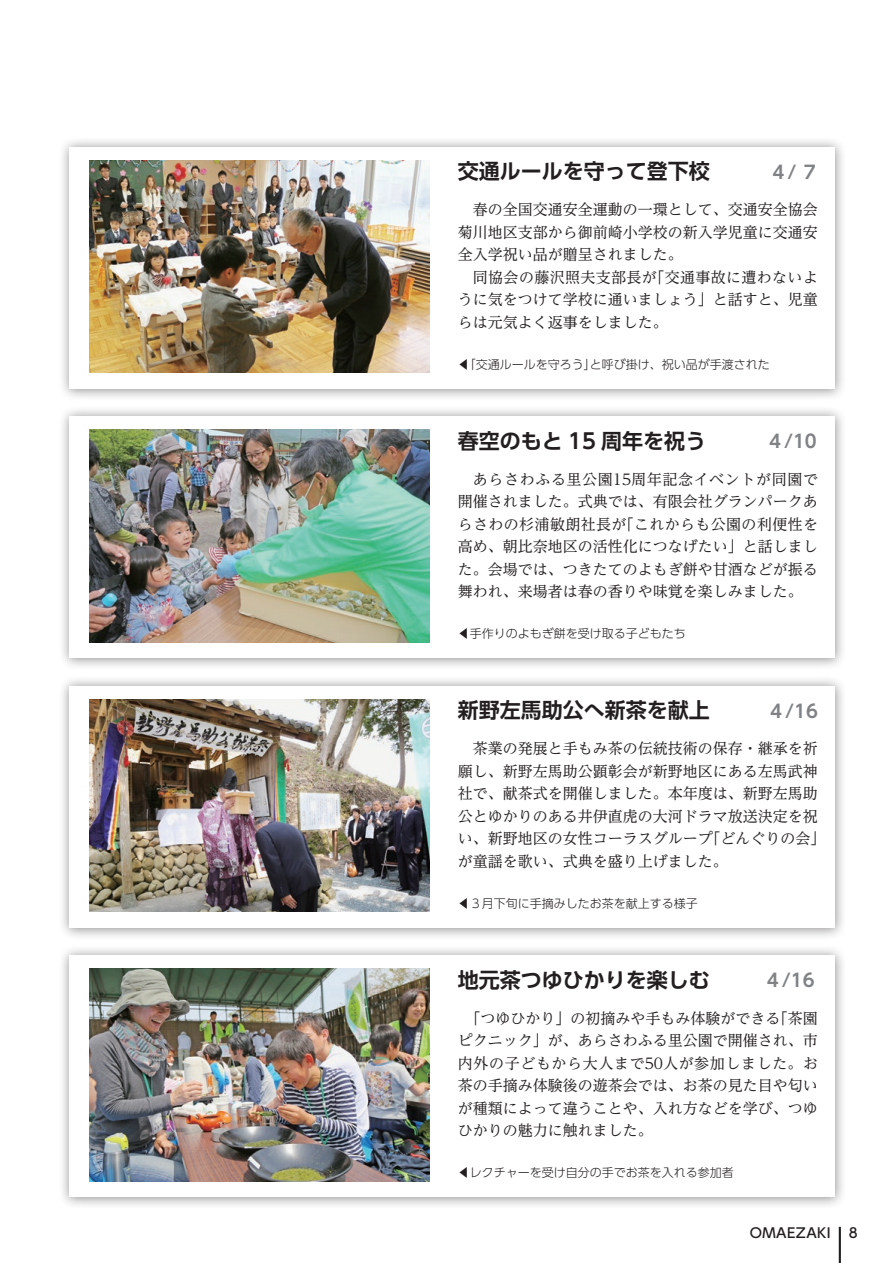
<style>
.page{position:relative;width:893px;height:1263px;background:#fff}
.page>*{position:absolute;margin:0;border:0;box-sizing:border-box;transform-origin:0 0}
.まちかど-見出し{font:700 21px "UD Shin Go Pro De";color:#231f20}
.t1{font:700 18px "UD Shin Go Pro De";color:#808285}
.まちかど-本文{font:15px/22.5px "UD Reimin Pro";color:#231f20}
.行政-本文{font:15px/22.5px "UD Reimin Pro";color:#231f20}
.行政-本文-2{font:15px/22.5px "UD Reimin Pro";letter-spacing:.025em;color:#231f20;text-align:right}
.t2{font:500 13.5px "UD Shin Go Pro";letter-spacing:.035em;color:#231f20}
.まちかど-キャプション{font:300 12px "UD Shin Go Pro";color:#231f20}
</style>
<div class="page">
<div style="left:59px;top:136px;width:788px;height:265px;background:#231f20;opacity:.5"></div>
<div style="left:69px;top:147px;width:765px;height:242px;background:#fff"></div>
<div style="left:59px;top:406px;width:788px;height:265px;background:#231f20;opacity:.5"></div>
<div style="left:69px;top:416px;width:765px;height:242px;background:#fff"></div>
<div style="left:59px;top:675px;width:788px;height:265px;background:#231f20;opacity:.5"></div>
<div style="left:69px;top:686px;width:765px;height:241px;background:#fff"></div>
<div style="left:58px;top:945px;width:789px;height:265px;background:#231f20;opacity:.5"></div>
<div style="left:69px;top:955px;width:765px;height:242px;background:#fff"></div>
<img style="left:89px;top:160px;width:340px;height:213px">
<img style="left:89px;top:430px;width:340px;height:212px">
<img style="left:89px;top:969px;width:340px;height:212px">
<img style="left:89px;top:699px;width:340px;height:213px">
<hr style="left:839px;top:1227px;width:2px;height:36px;background:#231f20">
<p class="まちかど-見出し" style="left:458px;top:154px;width:253px">交通ルールを守って登下校</p>
<p class="t1" style="left:769px;top:157px;width:51px">４/７</p>
<p class="行政-本文" style="left:458px;top:198px;width:361px;text-align:justify;text-indent:15px">春の全国交通安全運動の一環として、交通安全協会菊川地区支部から御前崎小学校の新入学児童に交通安全入学祝い品が贈呈されました。</p>
<p class="行政-本文-2" style="left:649px;top:265px;width:170px">「交通事故に遭わないよ</p>
<p class="行政-本文" style="left:458px;top:265px;width:361px;text-indent:15px">同協会の藤沢照夫支部長が<br>うに気をつけて学校に通いましょう」と話すと、児童らは元気よく返事をしました。</p>
<p class="まちかど-キャプション" style="left:590px;top:354px;width:181px">と呼び掛け、祝い品が手渡された</p>
<p class="まちかど-キャプション" style="left:458px;top:354px;width:139px">◀「交通ルールを守ろう」</p>
<p class="まちかど-見出し" style="left:458px;top:423px;width:250px">春空のもと 15 周年を祝う</p>
<p class="t1" style="left:766px;top:426px;width:52px">４/10</p>
<p class="行政-本文-2" style="left:458px;top:467px;width:362px">あらさわふる里公園15周年記念イベントが同園で開催されました。式典では、有限会社グランパークあ「これからも公園の利便性を</p>
<p class="行政-本文" style="left:458px;top:512px;width:361px">らさわの杉浦敏朗社長が<br>高め、朝比奈地区の活性化につなげたい」と話しました。会場では、つきたてのよもぎ餅や甘酒などが振る舞われ、来場者は春の香りや味覚を楽しみました。</p>
<p class="まちかど-キャプション" style="left:458px;top:624px;width:229px">◀手作りのよもぎ餅を受け取る子どもたち</p>
<p class="まちかど-見出し" style="left:458px;top:693px;width:253px">新野左馬助公へ新茶を献上</p>
<p class="t1" style="left:767px;top:696px;width:52px">４/16</p>
<p class="まちかど-本文" style="left:473px;top:737px;width:346px">茶業の発展と手もみ茶の伝統技術の保存・継承を祈</p>
<p class="まちかど-本文" style="left:458px;top:759px;width:361px">願し、新野左馬助公顕彰会が新野地区にある左馬武神</p>
<p class="まちかど-本文" style="left:458px;top:782px;width:361px">社で、献茶式を開催しました。本年度は、新野左馬助</p>
<p class="まちかど-本文" style="left:458px;top:804px;width:361px">公とゆかりのある井伊直虎の大河ドラマ放送決定を祝</p>
<p class="まちかど-本文" style="left:705px;top:827px;width:121px">「どんぐりの会「</p>
<p class="まちかど-本文" style="left:458px;top:827px;width:271px">い、新野地区の女性コーラスグループが童謡を歌い、式典を盛り上げました。</p>
<p class="まちかど-キャプション" style="left:458px;top:893px;width:241px">◀３月下旬に手摘みしたお茶を献上する様子</p>
<p class="まちかど-見出し" style="left:458px;top:962px;width:253px">地元茶つゆひかりを楽しむ</p>
<p class="t1" style="left:764px;top:965px;width:52px">４/16</p>
<p class="まちかど-本文" style="left:458px;top:1006px;width:362px;text-indent:8px">「つゆひかり」の初摘みや手もみ体験ができる<br>ピクニック」が、あらさわふる里公園で開催され、市内外の子どもから大人まで50人が参加しました。お茶の手摘み体験後の遊茶会では、お茶の見た目や匂いが種類によって違うことや、入れ方などを学び、つゆひかりの魅力に触れました。</p>
<p class="まちかど-本文" style="left:773px;top:1006px;width:46px">「茶園</p>
<p class="まちかど-キャプション" style="left:458px;top:1163px;width:277px">◀レクチャーを受け自分の手でお茶を入れる参加者</p>
<p class="t2" style="left:750px;top:1221px;width:83px">OMAEZAKI</p>
<p class="t2" style="left:849px;top:1221px;width:10px">8</p>
</div>
